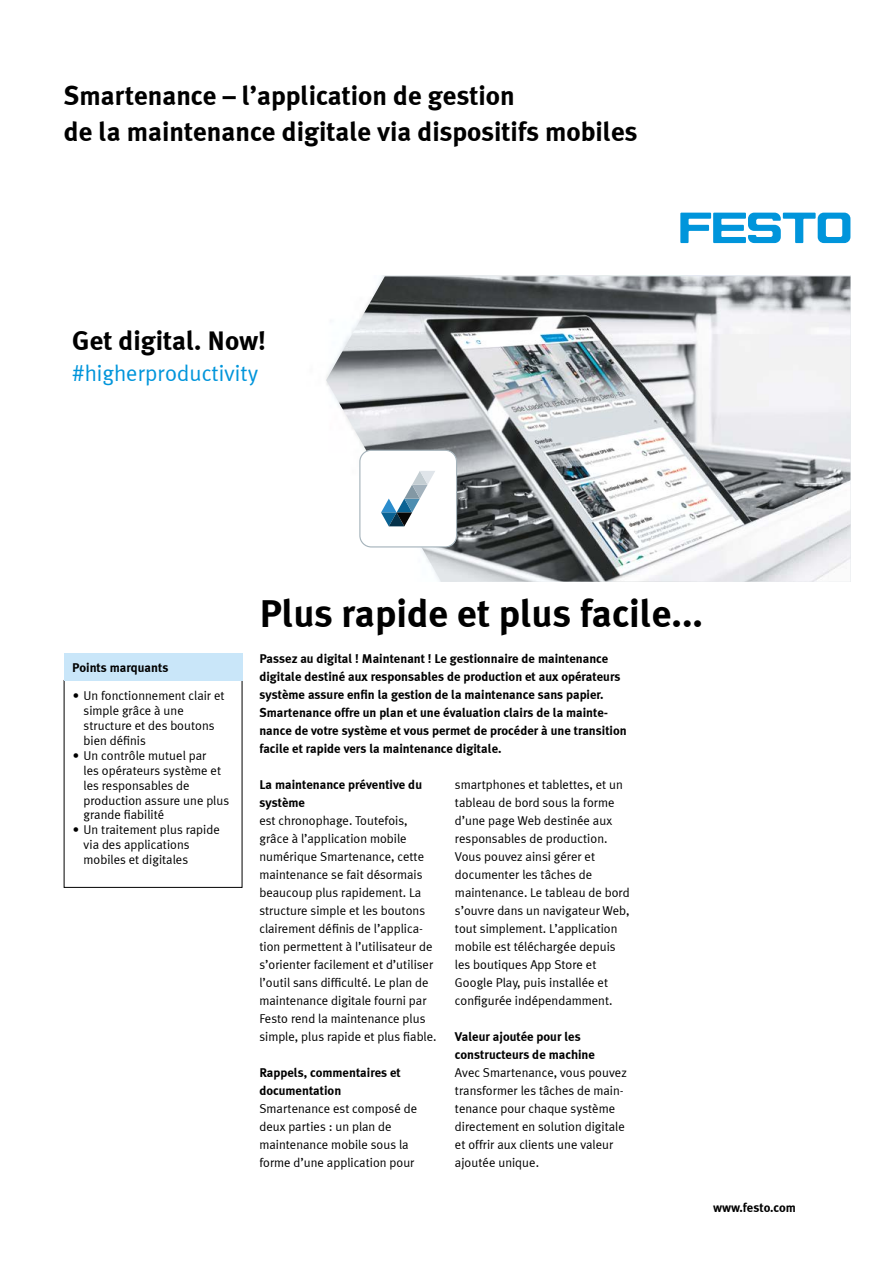
<style>
.page{position:relative;width:893px;height:1263px;background:#fff}
.page>*{position:absolute;margin:0;border:0;box-sizing:border-box;transform-origin:0 0}
.t1{font:700 39px "Meta Plus LF";color:#000}
.t2{font:700 27px/36px "Meta Plus LF";color:#000}
.t3{font:22.5px "Meta Plus LF";color:#0095db}
.t4{font:12.75px/18px "Meta Plus LF";color:#000}
.t5{font:700 12.75px/18px "Meta Plus LF";color:#000}
</style>
<div class="page">
<svg style="left:680px;top:213px;width:170px;height:30px"></svg>
<div style="left:64px;top:654px;width:178px;height:27px;background:#c9e6f9"></div>
<img style="left:326px;top:276px;width:524px;height:306px">
<svg style="left:359px;top:450px;width:98px;height:97px"></svg>
<h2 class="t2" style="left:64px;top:77px;width:575px">Smartenance – l’application de gestion<br>de la maintenance digitale via dispositifs mobiles</h2>
<h2 class="t2" style="left:72px;top:321px;width:195px">Get digital. Now!</h2>
<h3 class="t3" style="left:72px;top:360px;width:188px">#higherproductivity</h3>
<p class="t5" style="left:72px;top:658px;width:98px">Points marquants</p>
<p class="t4" style="left:84px;top:687px;width:143px;line-height:15px;text-indent:-11px">• Un fonctionnement clair et simple grâce à une structure et des boutons bien définis</p>
<p class="t4" style="left:84px;top:747px;width:147px;line-height:15px;text-indent:-11px">• Un contrôle mutuel par<br>les opérateurs système et les responsables de production assure une plus grande fiabilité</p>
<p class="t4" style="left:84px;top:822px;width:138px;line-height:15px;text-indent:-11px">• Un traitement plus rapide via des applications mobiles et digitales</p>
<h1 class="t1" style="left:259px;top:588px;width:445px">Plus rapide et plus facile...</h1>
<p class="t5" style="left:259px;top:649px;width:369px">Passez au digital ! Maintenant ! Le gestionnaire de maintenance digitale destiné aux responsables de production et aux opérateurs système assure enfin la gestion de la maintenance sans papier.<br>Smartenance offre un plan et une évaluation clairs de la mainte&shy;nance de votre système et vous permet de procéder à une transition facile et rapide vers la maintenance digitale.</p>
<p class="t5" style="left:259px;top:775px;width:164px">La maintenance préventive du système</p>
<p class="t4" style="left:259px;top:811px;width:179px">est chronophage. Toutefois, grâce à l’application mobile numérique Smartenance, cette maintenance se fait désormais beaucoup plus rapidement. La structure simple et les boutons clairement définis de l’applica&shy;tion permettent à l’utilisateur de s’orienter facilement et d’utiliser l’outil sans difficulté. Le plan de maintenance digitale fourni par<br>Festo rend la maintenance plus simple, plus rapide et plus fiable.</p>
<p class="t5" style="left:259px;top:1063px;width:143px">Rappels, commentaires et documentation</p>
<p class="t4" style="left:259px;top:1099px;width:159px">Smartenance est composé de deux parties : un plan de maintenance mobile sous la forme d’une application pour</p>
<p class="t4" style="left:455px;top:775px;width:176px">smartphones et tablettes, et un tableau de bord sous la forme d’une page Web destinée aux responsables de production.<br>Vous pouvez ainsi gérer et documenter les tâches de maintenance. Le tableau de bord s’ouvre dans un navigateur Web, tout simplement. L’application mobile est téléchargée depuis les boutiques App Store et<br>Google Play, puis installée et configurée indépendamment.</p>
<p class="t5" style="left:455px;top:1027px;width:142px">Valeur ajoutée pour les constructeurs de machine</p>
<p class="t4" style="left:455px;top:1063px;width:173px">Avec Smartenance, vous pouvez transformer les tâches de main&shy;tenance pour chaque système directement en solution digitale et offrir aux clients une valeur ajoutée unique.</p>
<p class="t5" style="left:713px;top:1198px;width:84px">www.festo.com</p>
</div>
